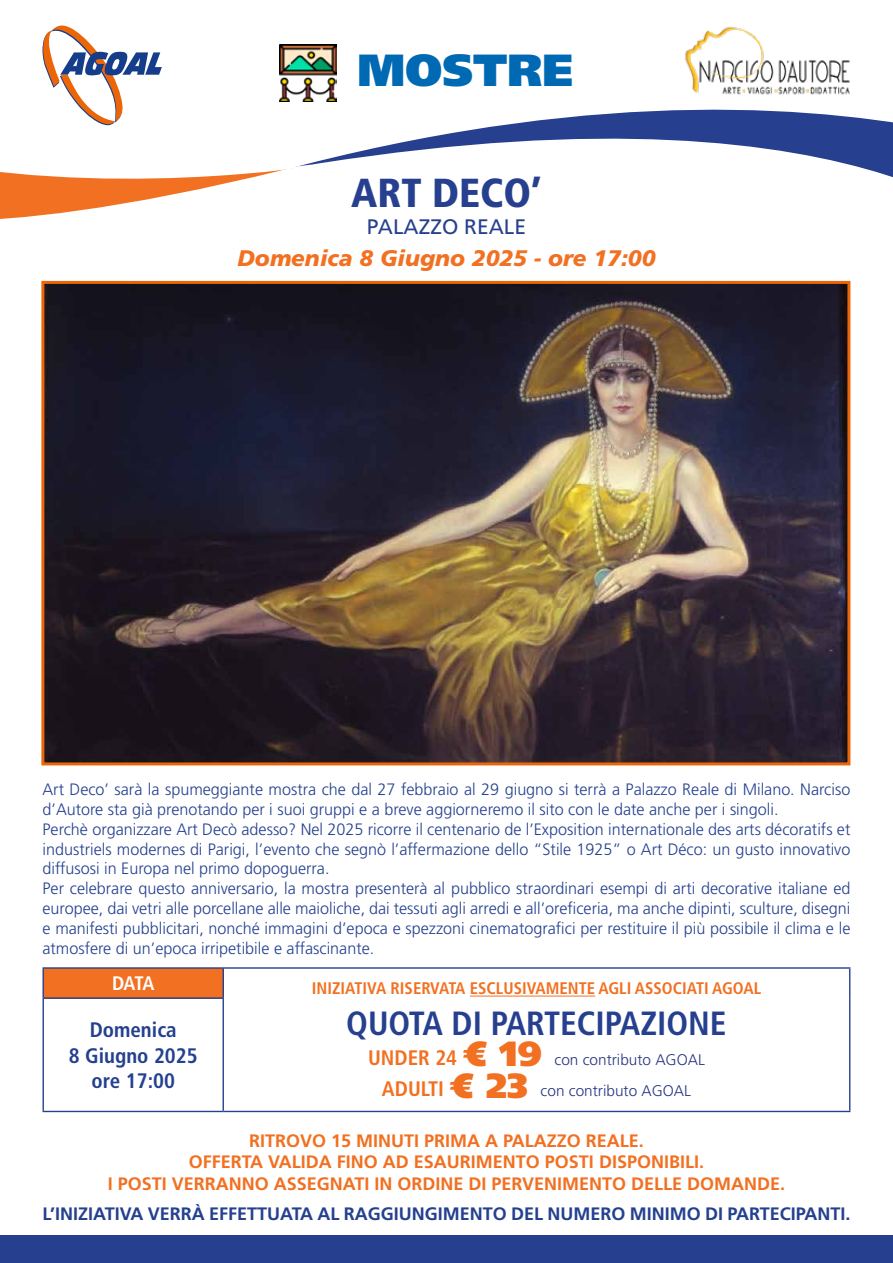
<style>
.page{position:relative;width:893px;height:1263px;background:#fff}
.page>*{position:absolute;margin:0;border:0;box-sizing:border-box;transform-origin:0 0}
.t1{font:900 45px "Frutiger LT Std";color:#0069b4}
.t2{font:900 condensed 40.5px "Frutiger LT Std";color:#26408f}
.t3{font:700 condensed 33.6px "Frutiger LT Std";color:#26408f}
.t4{font:italic 900 22.5px "Frutiger LT Std";color:#f27021}
.t5{font:700 condensed 21px/25.2px "Frutiger LT Std";color:#24408f;text-align:center}
.t6{font:700 condensed 21px "Frutiger LT Std";color:#f27021}
.t7{font:21px "Frutiger LT Std";color:#26408f}
.t8{font:700 condensed 19.5px "Frutiger LT Std";color:#fff}
.t9{font:700 18px/21.6px "Frutiger LT Std";color:#f27021;text-align:center}
.t10{font:700 18px "Frutiger LT Std";color:#24408f}
.t11{font:700 condensed 16.8px "Frutiger LT Std";color:#f27021}
.t12{font:300 16.5px/19.8px "Frutiger LT Std";color:#24408f}
.t13{font:300 15.45px "Frutiger LT Std";color:#283583}
.s1{font-weight:900;font-stretch:normal;font-size:34.95px}
</style>
<div class="page">
<div style="left:0;top:1236px;width:893px;height:27px;background:#26408f"></div>
<svg style="left:43px;top:26px;width:119px;height:50px"></svg>
<svg style="left:0;top:76px;width:893px;height:143px"></svg>
<img style="left:681px;top:26px;width:182px;height:73px">
<div style="left:43px;top:968px;width:180px;height:30px;background:#f27021"></div>
<hr style="left:43px;top:967px;width:181px;height:2px;background:#24408f">
<svg style="left:43px;top:969px;width:1px;height:28px"></svg>
<hr style="left:224px;top:967px;width:626px;height:2px;background:#24408f">
<svg style="left:849px;top:969px;width:1px;height:29px"></svg>
<hr style="left:849px;top:998px;width:1px;height:113px;background:#24408f">
<hr style="left:223px;top:1111px;width:627px;height:1px;background:#24408f">
<svg style="left:223px;top:969px;width:1px;height:28px"></svg>
<hr style="left:43px;top:997px;width:181px;height:2px;background:#24408f">
<hr style="left:43px;top:999px;width:1px;height:112px;background:#24408f">
<hr style="left:223px;top:999px;width:1px;height:112px;background:#24408f">
<hr style="left:43px;top:1111px;width:180px;height:1px;background:#24408f">
<hr style="left:470px;top:996px;width:125px;height:1px;background:#f27021">
<img style="left:279px;top:45px;width:57px;height:57px">
<img style="left:45px;top:285px;width:801px;height:476px">
<div style="left:41px;top:281px;width:809px;height:484px;border:3px solid #ec6608"></div>
<h1 class="t1" style="left:357px;top:43px;width:217px">MOSTRE</h1>
<h2 class="t2" style="left:351px;top:168px;width:192px">ART DECO’</h2>
<p class="t7" style="left:367px;top:215px;width:161px">PALAZZO REALE</p>
<h3 class="t4" style="left:237px;top:245px;width:419px">Domenica 8 Giugno 2025 - ore 17:00</h3>
<p class="t12" style="left:43px;top:780px;width:809px">Art Deco’ sarà la spumeggiante mostra che dal 27 febbraio al 29 giugno si terrà a Palazzo Reale di Milano. Narciso d’Autore sta già prenotando per i suoi gruppi e a breve aggiorneremo il sito con le date anche per i singoli.<br>Perchè organizzare Art Decò adesso? Nel 2025 ricorre il centenario de l’Exposition internationale des arts décoratifs et industriels modernes di Parigi, l’evento che segnò l’affermazione dello “Stile 1925” o Art Déco: un gusto innovativo diffusosi in Europa nel primo dopoguerra.<br>Per celebrare questo anniversario, la mostra presenterà al pubblico straordinari esempi di arti decorative italiane ed europee, dai vetri alle porcellane alle maioliche, dai tessuti agli arredi e all’oreficeria, ma anche dipinti, sculture, disegni e manifesti pubblicitari, nonché immagini d’epoca e spezzoni cinematografici per restituire il più possibile il clima e le atmosfere di un’epoca irripetibile e affascinante.</p>
<p class="t8" style="left:112px;top:972px;width:44px">DATA</p>
<p class="t11" style="left:312px;top:978px;width:451px">INIZIATIVA RISERVATA ESCLUSIVAMENTE AGLI ASSOCIATI AGOAL</p>
<h3 class="t3" style="left:346px;top:1003px;width:382px">QUOTA DI PARTECIPAZIONE</h3>
<p class="t6" style="left:368px;top:1045px;width:175px">UNDER 24 <span class="s1">€ 19</span></p>
<p class="t13" style="left:554px;top:1050px;width:152px">con contributo AGOAL</p>
<p class="t6" style="left:382px;top:1076px;width:147px">ADULTI <span class="s1">€ 23</span></p>
<p class="t13" style="left:541px;top:1082px;width:152px">con contributo AGOAL</p>
<p class="t5" style="left:69px;top:1018px;width:130px">Domenica<br>8 Giugno 2025 ore 17:00</p>
<p class="t9" style="left:108px;top:1130px;width:679px">RITROVO 15 MINUTI PRIMA A PALAZZO REALE.<br>OFFERTA VALIDA FINO AD ESAURIMENTO POSTI DISPONIBILI.<br>I POSTI VERRANNO ASSEGNATI IN ORDINE DI PERVENIMENTO DELLE DOMANDE.</p>
<p class="t10" style="left:43px;top:1203px;width:809px">L’INIZIATIVA VERRÀ EFFETTUATA AL RAGGIUNGIMENTO DEL NUMERO MINIMO DI PARTECIPANTI.</p>
</div>
